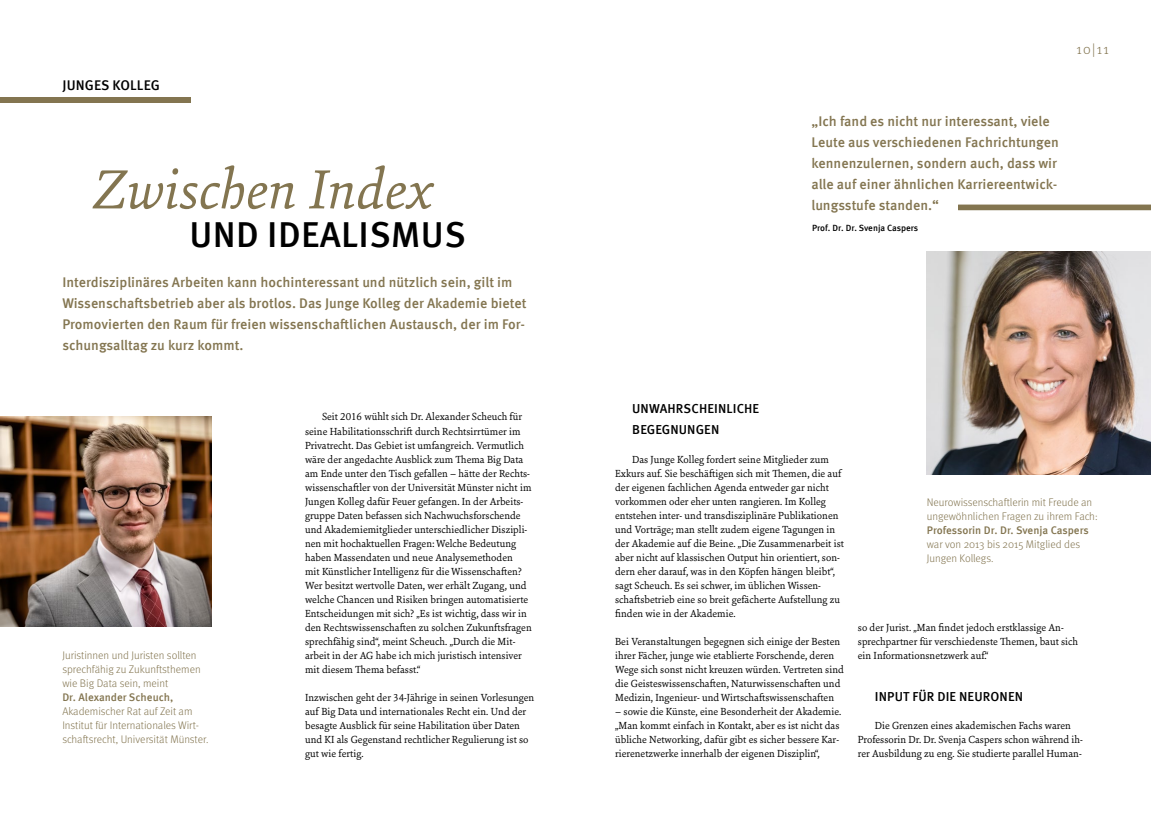
<style>
.page{position:relative;width:1151px;height:823px;background:#fff}
.page>*{position:absolute;margin:0;border:0;box-sizing:border-box;transform-origin:0 0}
.t1{font:italic 59px "Sina Nova";color:#837550}
.t2{font:500 36px "Meta OT";letter-spacing:.01em;color:#000}
.t3{font:500 14px/21px "Meta OT";color:#837550}
.t4{font:500 14px "Meta OT";letter-spacing:.01em;color:#000}
.t5{font:300 14px "Meta";color:#837550}
.t6{font:500 13px/21px "Meta OT";letter-spacing:.01em;color:#000}
.t7{font:11px/14px "Sina Nova";color:#000}
.t8{font:300 11px/14px "Meta";color:#837550}
.t9{font:500 11px "Meta OT";color:#837550}
.t10{font:500 9px "Meta OT";letter-spacing:-.005em;color:#000}
</style>
<div class="page">
<img style="left:0;top:416px;width:211px;height:210px">
<img style="left:927px;top:251px;width:224px;height:223px">
<div style="left:0;top:97px;width:190px;height:6px;background:#837550"></div>
<svg style="left:958px;top:204px;width:193px;height:6px"></svg>
<p class="t4" style="left:62px;top:77px;width:99px">JUNGES KOLLEG</p>
<h1 class="t1" style="left:93px;top:151px;width:342px">Zwischen Index</h1>
<h2 class="t2" style="left:189px;top:212px;width:278px">UND IDEALISMUS</h2>
<p class="t3" style="left:62px;top:272px;width:466px">Interdisziplinäres Arbeiten kann hochinteressant und nützlich sein, gilt im Wissenschaftsbetrieb aber als brotlos. Das Junge Kolleg der Akademie bietet Promovierten den Raum für freien wissenschaftlichen Austausch, der im For&shy;schungsalltag zu kurz kommt.</p>
<p class="t8" style="left:62px;top:647px;width:140px">Juristinnen und Juristen sollten sprechfähig zu Zukunftsthemen wie Big Data sein, meint</p>
<p class="t9" style="left:62px;top:689px;width:113px">Dr. Alexander Scheuch,</p>
<p class="t8" style="left:62px;top:703px;width:148px">Akademischer Rat auf Zeit am<br>Institut für Internationales Wirt&shy;schaftsrecht, Universität Münster.</p>
<p class="t7" style="left:305px;top:409px;width:228px;text-indent:17px">Seit 2016 wühlt sich Dr. Alexander Scheuch für seine Habilitationsschrift durch Rechtsirrtümer im Privatrecht. Das Gebiet ist umfangreich. Vermutlich wäre der angedachte Ausblick zum Thema Big Data am Ende unter den Tisch gefallen – hätte der Rechts&shy;wissenschaftler von der Universität Münster nicht im Jungen Kolleg dafür Feuer gefangen. In der Arbeits&shy;gruppe Daten befassen sich Nachwuchsforschende und Akademiemitglieder unterschiedlicher Diszipli&shy;nen mit hochaktuellen Fragen: Welche Bedeutung haben Massendaten und neue Analysemethoden<br>mit Künstlicher Intelligenz für die Wissenschaften?<br>Wer besitzt wertvolle Daten, wer erhält Zugang, und welche Chancen und Risiken bringen automatisierte Entscheidungen mit sich? „Es ist wichtig, dass wir in den Rechtswissenschaften zu solchen Zukunftsfragen sprechfähig sind“, meint Scheuch. „Durch die Mit&shy;arbeit in der AG habe ich mich juristisch intensiver mit diesem Thema befasst.“</p>
<p class="t7" style="left:305px;top:689px;width:231px">Inzwischen geht der 34-Jährige in seinen Vorlesungen auf Big Data und internationales Recht ein. Und der besagte Ausblick für seine Habilitation über Daten und KI als Gegenstand rechtlicher Regulierung ist so gut wie fertig.</p>
<p class="t5" style="left:1076px;top:41px;width:34px">10|11</p>
<p class="t3" style="left:811px;top:111px;width:249px">„Ich fand es nicht nur interessant, viele Leute aus verschiedenen Fachrichtungen kennenzulernen, sondern auch, dass wir alle auf einer ähnlichen Karriereentwick&shy;lungsstufe standen.“</p>
<p class="t10" style="left:812px;top:222px;width:108px">Prof. Dr. Dr. Svenja Caspers</p>
<p class="t6" style="left:632px;top:398px;width:129px">UNWAHRSCHEINLICHE<br>BEGEGNUNGEN</p>
<p class="t7" style="left:615px;top:451px;width:230px;text-indent:17px">Das Junge Kolleg fordert seine Mitglieder zum Exkurs auf. Sie beschäftigen sich mit Themen, die auf der eigenen fachlichen Agenda entweder gar nicht vorkommen oder eher unten rangieren. Im Kolleg entstehen inter- und transdisziplinäre Publikationen und Vorträge; man stellt zudem eigene Tagungen in der Akademie auf die Beine. „Die Zusammenarbeit ist aber nicht auf klassischen Output hin orientiert, son&shy;dern eher darauf, was in den Köpfen hängen bleibt“, sagt Scheuch. Es sei schwer, im üblichen Wissen&shy;schaftsbetrieb eine so breit gefächerte Aufstellung zu finden wie in der Akademie.</p>
<p class="t7" style="left:615px;top:633px;width:230px">Bei Veranstaltungen begegnen sich einige der Besten ihrer Fächer, junge wie etablierte Forschende, deren Wege sich sonst nicht kreuzen würden. Vertreten sind die Geisteswissenschaften, Naturwissenschaften und Medizin, Ingenieur- und Wirtschaftswissenschaften</p>
<p class="t7" style="left:615px;top:703px;width:228px">– sowie die Künste, eine Besonderheit der Akademie. „Man kommt einfach in Kontakt, aber es ist nicht das übliche Networking, dafür gibt es sicher bessere Kar&shy;rierenetzwerke innerhalb der eigenen Disziplin“,</p>
<p class="t8" style="left:927px;top:495px;width:172px">Neurowissenschaftlerin mit Freude an ungewöhnlichen Fragen zu ihrem Fach:</p>
<p class="t9" style="left:927px;top:523px;width:163px">Professorin Dr. Dr. Svenja Caspers</p>
<p class="t8" style="left:927px;top:537px;width:155px">war von 2013 bis 2015 Mitglied des<br>Jungen Kollegs.</p>
<p class="t7" style="left:858px;top:619px;width:222px">so der Jurist. „Man findet jedoch erstklassige An&shy;sprechpartner für verschiedenste Themen, baut sich ein Informationsnetzwerk auf.“</p>
<p class="t6" style="left:875px;top:685px;width:150px">INPUT FÜR DIE NEURONEN</p>
<p class="t7" style="left:858px;top:717px;width:226px;text-align:center">Die Grenzen eines akademischen Fachs waren<br>Professorin Dr. Dr. Svenja Caspers schon während ih&shy;rer Ausbildung zu eng. Sie studierte parallel Human-</p>
</div>
